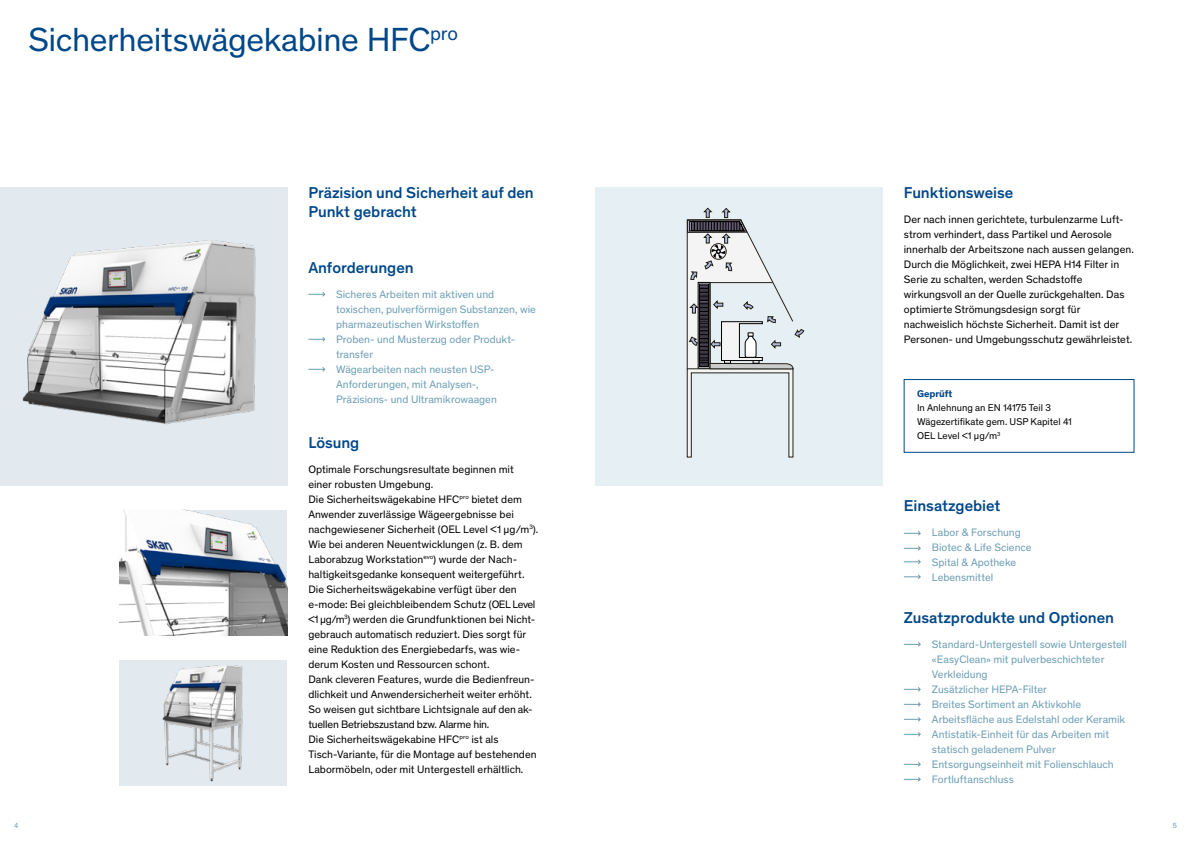
<style>
.page{position:relative;width:1191px;height:842px;background:#fff}
.page>*{position:absolute;margin:0;border:0;box-sizing:border-box;transform-origin:0 0}
.t1{font:34px "Theinhardt";letter-spacing:-.01em;color:#004789}
.t2{font:500 16px/19.5px "Theinhardt";letter-spacing:-.005em;color:#004789}
.t3{font:11px/15px "Theinhardt";color:#000}
.t4{font:11px/15px "Theinhardt";color:#6c9eb5}
.t5{font:10px/14px "Theinhardt";color:#000}
.t6{font:700 10px "Theinhardt";color:#004789}
.t7{font:7.5px "Theinhardt";color:#6c9eb5}
</style>
<div class="page">
<svg style="left:904px;top:531px;width:17px;height:5px"></svg>
<svg style="left:904px;top:546px;width:17px;height:5px"></svg>
<svg style="left:904px;top:559px;width:17px;height:5px"></svg>
<svg style="left:904px;top:574px;width:17px;height:5px"></svg>
<svg style="left:904px;top:642px;width:17px;height:5px"></svg>
<svg style="left:904px;top:687px;width:17px;height:5px"></svg>
<svg style="left:904px;top:702px;width:17px;height:5px"></svg>
<svg style="left:904px;top:717px;width:17px;height:5px"></svg>
<svg style="left:904px;top:732px;width:17px;height:5px"></svg>
<svg style="left:904px;top:762px;width:17px;height:5px"></svg>
<svg style="left:904px;top:777px;width:17px;height:5px"></svg>
<div style="left:904px;top:379px;width:230px;height:74px;border:1px solid #004789"></div>
<svg style="left:308px;top:292px;width:17px;height:5px"></svg>
<svg style="left:308px;top:337px;width:17px;height:5px"></svg>
<svg style="left:308px;top:367px;width:17px;height:5px"></svg>
<div style="left:595px;top:187px;width:287px;height:298px;background:#e6eff3"></div>
<svg style="left:686px;top:208px;width:118px;height:250px"></svg>
<img style="left:120px;top:510px;width:167px;height:125px">
<div style="left:120px;top:660px;width:167px;height:126px;background:#e3eaef"></div>
<img style="left:162px;top:665px;width:81px;height:117px">
<div style="left:0;top:187px;width:287px;height:298px;background:#e3eaef"></div>
<img style="left:22px;top:240px;width:234px;height:185px">
<h1 class="t1" style="left:28px;top:16px;width:431px">Sicherheitswägekabine HFC<sup>pro</sup></h1>
<h2 class="t2" style="left:308px;top:182px;width:227px">Präzision und Sicherheit auf den<br>Punkt gebracht</h2>
<h2 class="t2" style="left:308px;top:257px;width:107px">Anforderungen</h2>
<p class="t4" style="left:336px;top:286px;width:201px">Sicheres Arbeiten mit aktiven und toxischen, pulverförmigen Substanzen, wie pharmazeutischen Wirkstoffen<br>Proben- und Musterzug oder Produkt&shy;transfer<br>Wägearbeiten nach neusten USP-<br>Anforderungen, mit Analysen-,<br>Präzisions- und Ultramikrowaagen</p>
<h2 class="t2" style="left:308px;top:432px;width:52px">Lösung</h2>
<p class="t3" style="left:308px;top:461px;width:232px">Optimale Forschungsresultate beginnen mit einer robusten Umgebung.<br>Die Sicherheitswägekabine HFC<sup>pro</sup> bietet dem Anwender zuverlässige Wägeergebnisse bei nachgewiesener Sicherheit (OEL Level &lt;1 μg/m<sup>3</sup>).<br>Wie bei anderen Neuentwicklungen (z. B. dem Laborabzug Workstation<sup>evo</sup>) wurde der Nach&shy;haltigkeitsgedanke konsequent weitergeführt.<br>Die Sicherheitswägekabine verfügt über den e-mode: Bei gleichbleibendem Schutz (OEL Level &lt;1 μg/m<sup>3</sup>) werden die Grundfunktionen bei Nicht&shy;gebrauch automatisch reduziert. Dies sorgt für eine Reduktion des Energiebedarfs, was wie&shy;derum Kosten und Ressourcen schont.<br>Dank cleveren Features, wurde die Bedienfreun&shy;dlichkeit und Anwendersicherheit weiter erhöht.<br>So weisen gut sichtbare Lichtsignale auf den ak&shy;tuellen Betriebszustand bzw. Alarme hin.<br>Die Sicherheitswägekabine HFC<sup>pro</sup> ist als Tisch-Variante, für die Montage auf bestehenden Labormöbeln, oder mit Untergestell erhältlich.</p>
<h2 class="t2" style="left:904px;top:182px;width:111px">Funktionsweise</h2>
<p class="t3" style="left:904px;top:211px;width:231px">Der nach innen gerichtete, turbulenzarme Luft&shy;strom verhindert, dass Partikel und Aerosole innerhalb der Arbeitszone nach aussen gelangen.<br>Durch die Möglichkeit, zwei HEPA H14 Filter in Serie zu schalten, werden Schadstoffe wirkungsvoll an der Quelle zurückgehalten. Das optimierte Strömungsdesign sorgt für nachweislich höchste Sicherheit. Damit ist der Personen- und Umgebungsschutz gewährleistet.</p>
<p class="t6" style="left:917px;top:387px;width:37px">Geprüft</p>
<p class="t5" style="left:917px;top:401px;width:156px">In Anlehnung an EN 14175 Teil 3<br>Wägezertifikate gem. USP Kapitel 41<br>OEL Level &lt;1 μg/m<sup>3</sup></p>
<h2 class="t2" style="left:904px;top:494px;width:98px">Einsatzgebiet</h2>
<p class="t4" style="left:932px;top:524px;width:101px">Labor &amp; Forschung<br>Biotec &amp; Life Science<br>Spital &amp; Apotheke<br>Lebensmittel</p>
<h2 class="t2" style="left:904px;top:607px;width:212px">Zusatzprodukte und Optionen</h2>
<p class="t4" style="left:932px;top:636px;width:196px">Standard-Untergestell sowie Untergestell «EasyClean» mit pulverbeschichteter<br>Verkleidung<br>Zusätzlicher HEPA-Filter<br>Breites Sortiment an Aktivkohle<br>Arbeitsfläche aus Edelstahl oder Keramik<br>Antistatik-Einheit für das Arbeiten mit statisch geladenem Pulver<br>Entsorgungseinheit mit Folienschlauch<br>Fortluftanschluss</p>
<p class="t7" style="left:14px;top:820px;width:6px">4</p>
<p class="t7" style="left:1172px;top:820px;width:6px">5</p>
</div>
